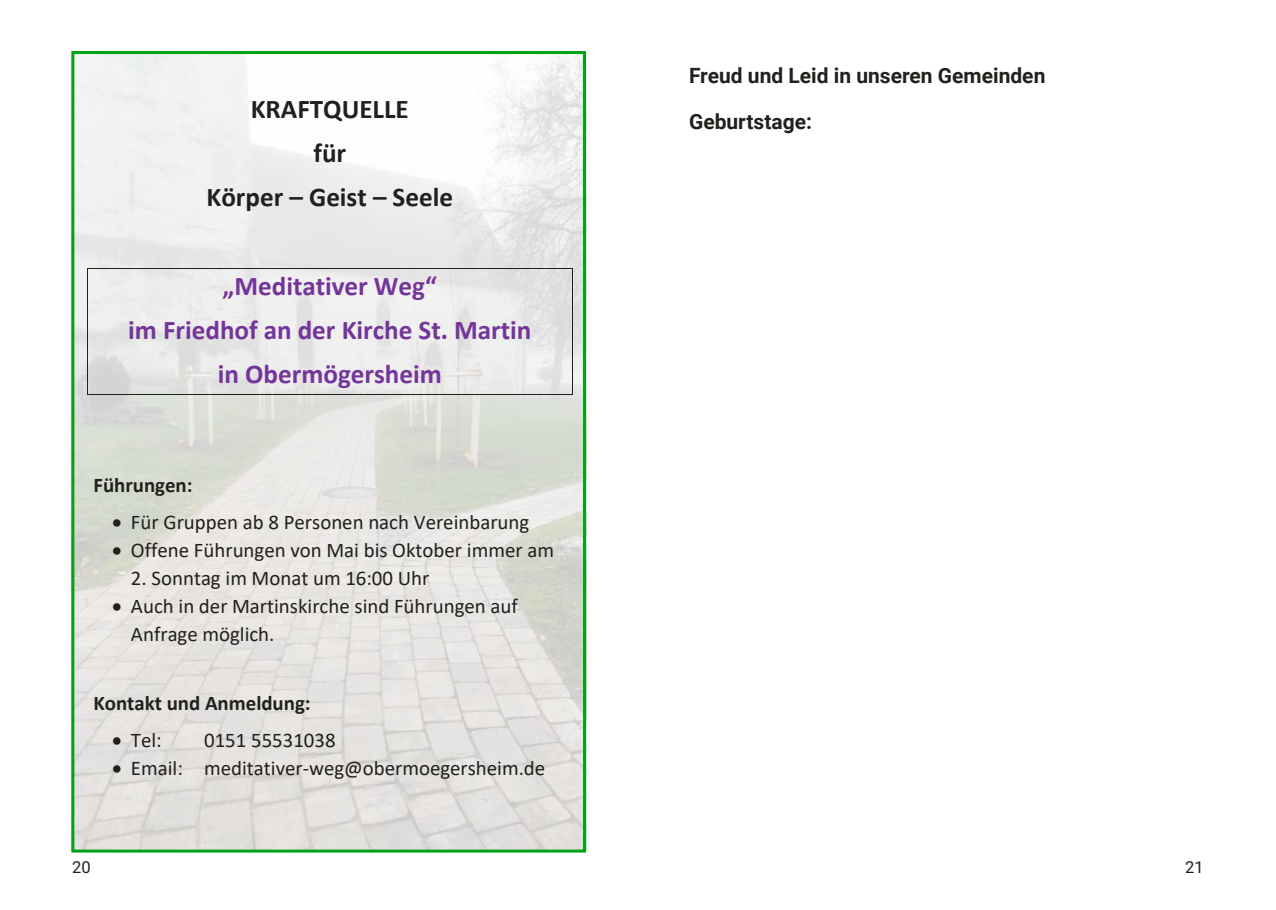
<style>
.page{position:relative;width:1276px;height:910px;background:#fff}
.page>*{position:absolute;margin:0;border:0;box-sizing:border-box;transform-origin:0 0}
.t1{font:700 27.15px/44px "Calibri";color:#73359a;text-align:center}
.t2{font:700 27.15px/44.1px "Calibri";color:#21201c;text-align:center}
.t3{font:700 21px/45.8px "Roboto";color:#21201c}
.t4{font:20.85px/27.5px "Calibri";color:#21201c}
.t5{font:700 20.85px "Calibri";color:#21201c}
.t6{font:16.5px "Roboto";color:#21201c}
</style>
<div class="page">
<img style="left:75px;top:55px;width:507px;height:794px">
<div style="left:71px;top:51px;width:515px;height:802px;border:3px solid #00a315"></div>
<hr style="left:88px;top:268px;width:484px;height:1px;background:#21201c">
<hr style="left:87px;top:269px;width:1px;height:45px;background:#21201c">
<hr style="left:572px;top:269px;width:1px;height:45px;background:#21201c">
<hr style="left:87px;top:314px;width:1px;height:44px;background:#21201c">
<hr style="left:572px;top:314px;width:1px;height:44px;background:#21201c">
<hr style="left:88px;top:394px;width:484px;height:1px;background:#21201c">
<hr style="left:87px;top:358px;width:1px;height:36px;background:#21201c">
<hr style="left:572px;top:358px;width:1px;height:36px;background:#21201c">
<h1 class="t2" style="left:206px;top:86px;width:248px">KRAFTQUELLE<br>für<br>Körper – Geist – Seele</h1>
<h1 class="t1" style="left:128px;top:264px;width:405px">„Meditativer Weg“<br>im Friedhof an der Kirche St. Martin in Obermögersheim</h1>
<p class="t5" style="left:93px;top:470px;width:101px">Führungen:</p>
<p class="t4" style="left:112px;top:508px;width:418px">• Für Gruppen ab 8 Personen nach Vereinbarung</p>
<p class="t4" style="left:112px;top:536px;width:443px">• Offene Führungen von Mai bis Oktober immer am</p>
<p class="t4" style="left:131px;top:564px;width:300px">2. Sonntag im Monat um 16:00 Uhr</p>
<p class="t4" style="left:131px;top:592px;width:388px;text-indent:-19px">• Auch in der Martinskirche sind Führungen auf<br>Anfrage möglich.</p>
<p class="t5" style="left:93px;top:688px;width:219px">Kontakt und Anmeldung:</p>
<p class="t4" style="left:112px;top:725px;width:51px">• Tel:</p>
<p class="t4" style="left:204px;top:725px;width:133px">0151 55531038</p>
<p class="t4" style="left:112px;top:754px;width:434px">• Email: meditativer-weg@obermoegersheim.de</p>
<p class="t3" style="left:689px;top:52px;width:358px">Freud und Leid in unseren Gemeinden<br>Geburtstage:</p>
<p class="t6" style="left:72px;top:855px;width:20px">20</p>
<p class="t6" style="left:1185px;top:855px;width:20px">21</p>
</div>
